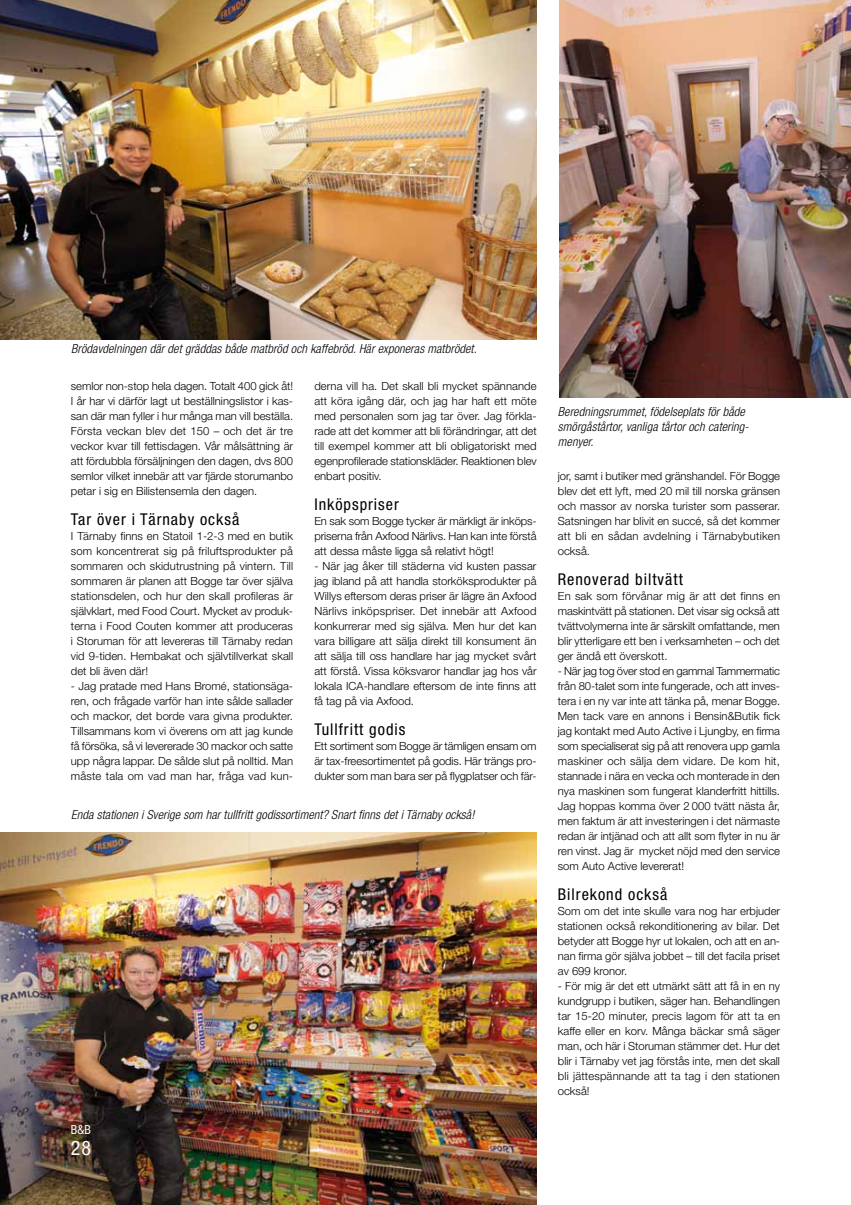
<style>
.page{position:relative;width:851px;height:1205px;background:#fff}
.page>*{position:absolute;margin:0;border:0;box-sizing:border-box;transform-origin:0 0}
.t1{font:condensed 20px "Helvetica Neue LT Std";color:#fff}
.t2{font:condensed 16.25px "Helvetica Neue LT Std";letter-spacing:.06em;color:#000}
.t3{font:italic 300 condensed 12.5px/15px "Helvetica Neue LT Std";letter-spacing:.01em;color:#000}
.t4{font:condensed 12.5px "Helvetica Neue LT Std";color:#fff}
.t5{font:300 11.25px/15px "Helvetica Neue LT Std";color:#000;text-align:justify}
</style>
<div class="page">
<img style="left:0;top:833px;width:536px;height:372px">
<img style="left:0;top:0;width:536px;height:339px">
<img style="left:559px;top:0;width:291px;height:398px">
<p class="t3" style="left:71px;top:341px;width:407px">Brödavdelningen där det gräddas både matbröd och kaffebröd. Här exponeras matbrödet.</p>
<p class="t5" style="left:71px;top:378px;width:224px">semlor non-stop hela dagen. Totalt 400 gick åt!<br>I år har vi därför lagt ut beställningslistor i kas&shy;san där man fyller i hur många man vill beställa.<br>Första veckan blev det 150 – och det är tre veckor kvar till fettisdagen. Vår målsättning är att fördubbla försäljningen den dagen, dvs 800 semlor vilket innebär att var fjärde storumanbo petar i sig en Bilistensemla den dagen.</p>
<h2 class="t2" style="left:71px;top:510px;width:170px">Tar över i Tärnaby också</h2>
<p class="t5" style="left:71px;top:528px;width:224px">I Tärnaby finns en Statoil 1-2-3 med en butik som koncentrerat sig på friluftsprodukter på sommaren och skidutrustning på vintern. Till sommaren är planen att Bogge tar över själva stationsdelen, och hur den skall profileras är självklart, med Food Court. Mycket av produk&shy;terna i Food Couten kommer att produceras i Storuman för att levereras till Tärnaby redan vid 9-tiden. Hembakat och självtillverkat skall det bli även där!</p>
<p class="t5" style="left:71px;top:678px;width:224px">- Jag pratade med Hans Bromé, stationsäga&shy;ren, och frågade varför han inte sålde sallader och mackor, det borde vara givna produkter.<br>Tillsammans kom vi överens om att jag kunde få försöka, så vi levererade 30 mackor och satte upp några lappar. De sålde slut på nolltid. Man måste tala om vad man har, fråga vad kun-</p>
<p class="t5" style="left:314px;top:378px;width:224px">derna vill ha. Det skall bli mycket spännande att köra igång där, och jag har haft ett möte med personalen som jag tar över. Jag förkla&shy;rade att det kommer att bli förändringar, att det till exempel kommer att bli obligatoriskt med egenprofilerade stationskläder. Reaktionen blev enbart positiv.</p>
<h2 class="t2" style="left:314px;top:495px;width:86px">Inköpspriser</h2>
<p class="t5" style="left:314px;top:513px;width:224px">En sak som Bogge tycker är märkligt är inköps&shy;priserna från Axfood Närlivs. Han kan inte förstå att dessa måste ligga så relativt högt!</p>
<p class="t5" style="left:314px;top:558px;width:224px">- När jag åker till städerna vid kusten passar jag ibland på att handla storköksprodukter på Willys eftersom deras priser är lägre än Axfood Närlivs inköpspriser. Det innebär att Axfood konkurrerar med sig själva. Men hur det kan vara billigare att sälja direkt till konsument än att sälja till oss handlare har jag mycket svårt att förstå. Vissa köksvaror handlar jag hos vår lokala ICA-handlare eftersom de inte finns att få tag på via Axfood.</p>
<h2 class="t2" style="left:314px;top:720px;width:92px">Tullfritt godis</h2>
<p class="t5" style="left:314px;top:738px;width:224px">Ett sortiment som Bogge är tämligen ensam om är tax-freesortimentet på godis. Här trängs pro&shy;dukter som man bara ser på flygplatser och fär-</p>
<p class="t3" style="left:71px;top:807px;width:404px">Enda stationen i Sverige som har tullfritt godissortiment? Snart finns det i Tärnaby också!</p>
<p class="t4" style="left:71px;top:1122px;width:21px">B&amp;B</p>
<h1 class="t1" style="left:71px;top:1136px;width:22px">28</h1>
<p class="t3" style="left:557px;top:404px;width:192px">Beredningsrummet, födelseplats för både smörgåstårtor, vanliga tårtor och catering&shy;menyer.</p>
<p class="t5" style="left:557px;top:468px;width:224px">jor, samt i butiker med gränshandel. För Bogge blev det ett lyft, med 20 mil till norska gränsen och massor av norska turister som passerar.<br>Satsningen har blivit en succé, så det kommer att bli en sådan avdelning i Tärnabybutiken också.</p>
<h2 class="t2" style="left:557px;top:570px;width:126px">Renoverad biltvätt</h2>
<p class="t5" style="left:557px;top:588px;width:224px">En sak som förvånar mig är att det finns en maskintvätt på stationen. Det visar sig också att tvättvolymerna inte är särskilt omfattande, men blir ytterligare ett ben i verksamheten – och det ger ändå ett överskott.</p>
<p class="t5" style="left:557px;top:663px;width:224px">- När jag tog över stod en gammal Tammermatic från 80-talet som inte fungerade, och att inves&shy;tera i en ny var inte att tänka på, menar Bogge.<br>Men tack vare en annons i Bensin&amp;Butik fick jag kontakt med Auto Active i Ljungby, en firma som specialiserat sig på att renovera upp gamla maskiner och sälja dem vidare. De kom hit, stannade i nära en vecka och monterade in den nya maskinen som fungerat klanderfritt hittills.<br>Jag hoppas komma över 2 000 tvätt nästa år, men faktum är att investeringen i det närmaste redan är intjänad och att allt som flyter in nu är ren vinst. Jag är mycket nöjd med den service som Auto Active levererat!</p>
<h2 class="t2" style="left:557px;top:885px;width:111px">Bilrekond också</h2>
<p class="t5" style="left:557px;top:903px;width:224px">Som om det inte skulle vara nog har erbjuder stationen också rekonditionering av bilar. Det betyder att Bogge hyr ut lokalen, och att en an&shy;nan firma gör själva jobbet – till det facila priset av 699 kronor.</p>
<p class="t5" style="left:557px;top:978px;width:224px">- För mig är det ett utmärkt sätt att få in en ny kundgrupp i butiken, säger han. Behandlingen tar 15-20 minuter, precis lagom för att ta en kaffe eller en korv. Många bäckar små säger man, och här i Storuman stämmer det. Hur det blir i Tärnaby vet jag förstås inte, men det skall bli jättespännande att ta tag i den stationen också!</p>
</div>
